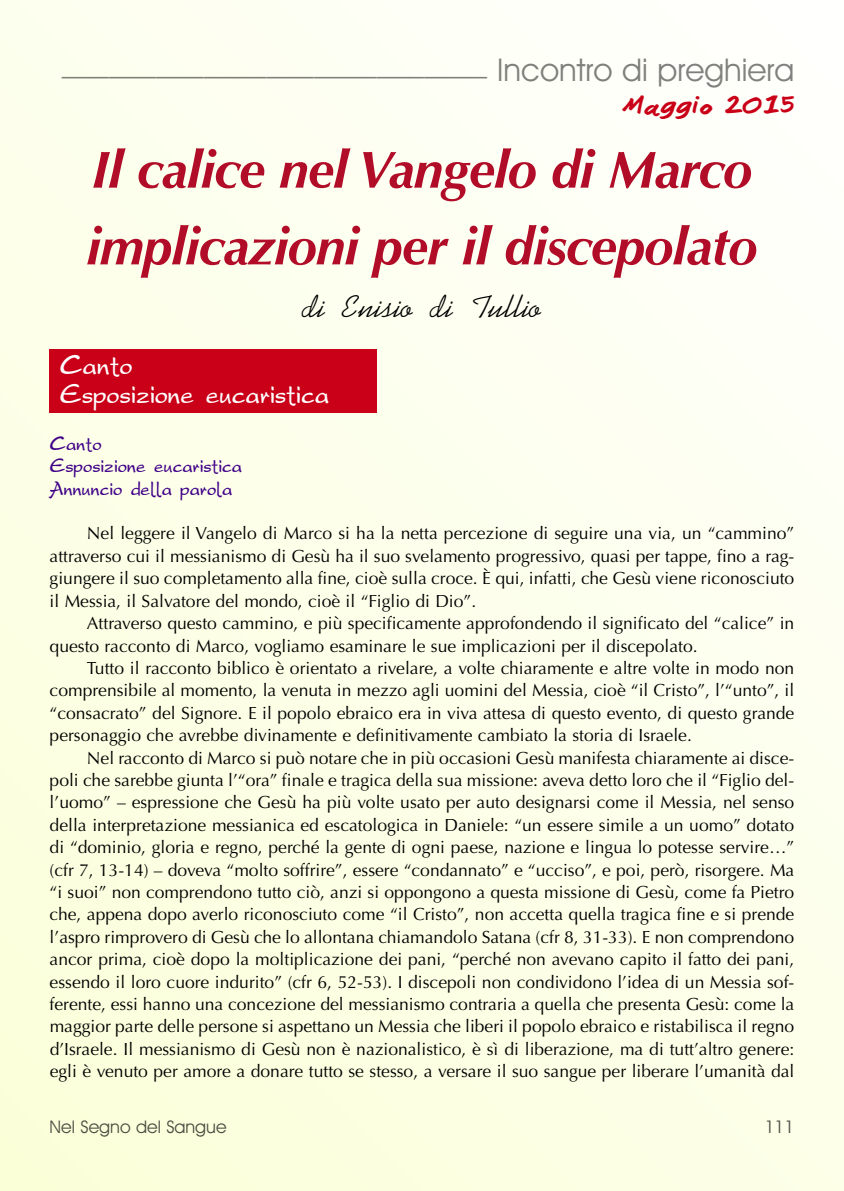
<style>
.page{position:relative;width:844px;height:1191px;background:#fff}
.page>*{position:absolute;margin:0;border:0;box-sizing:border-box;transform-origin:0 0}
.t1{font:italic 700 52.5px/76.6px "Optima";letter-spacing:-.015em;color:#b20d28}
.t2{font:31.5px "Avant Garde IT Cby BT";color:rgb(0 0 0/.5)}
.t3{font:31.5px "Angelou";color:#000}
.t4{font:24.5px/29.4px "Adriattica";color:#fff}
.t5{font:24.5px "Garidelli";color:#c90017}
.t6{font:17.5px/22.4px "Optima";color:#000;text-align:justify}
.t7{font:17.5px/22.4px "Adriattica";color:#400088}
.t8{font:17.5px "Avant Garde IT Cby BT";color:rgb(0 0 0/.7)}
</style>
<div class="page">
<div style="left:0;top:0;width:843px;height:1191px;background:linear-gradient(to right,#fcffe3,#fefff3)"></div>
<div style="left:50px;top:350px;width:327px;height:63px;background:#c90017"></div>
<h2 class="t2" style="left:62px;top:42px;width:733px">___________________________ Incontro di preghiera</h2>
<h3 class="t5" style="left:622px;top:96px;width:174px">Maggio 2015</h3>
<h1 class="t1" style="left:86px;top:132px;width:672px">Il calice nel Vangelo di Marco implicazioni per il discepolato</h1>
<h2 class="t3" style="left:302px;top:295px;width:241px">di Enisio di Tullio</h2>
<h3 class="t4" style="left:60px;top:353px;width:272px">Canto<br>Esposizione eucaristica</h3>
<p class="t7" style="left:50px;top:434px;width:195px">Canto<br>Esposizione eucaristica<br>Annuncio della parola</p>
<p class="t6" style="left:50px;top:522px;width:746px;text-indent:37px">Nel leggere il Vangelo di Marco si ha la netta percezione di seguire una via, un “cammino” attraverso cui il messianismo di Gesù ha il suo svelamento progressivo, quasi per tappe, fino a rag&shy;giungere il suo completamento alla fine, cioè sulla croce. È qui, infatti, che Gesù viene riconosciuto il Messia, il Salvatore del mondo, cioè il “Figlio di Dio”.</p>
<p class="t6" style="left:50px;top:612px;width:746px;text-indent:37px">Attraverso questo cammino, e più specificamente approfondendo il significato del “calice” in questo racconto di Marco, vogliamo esaminare le sue implicazioni per il discepolato.</p>
<p class="t6" style="left:50px;top:657px;width:746px;text-indent:37px">Tutto il racconto biblico è orientato a rivelare, a volte chiaramente e altre volte in modo non comprensibile al momento, la venuta in mezzo agli uomini del Messia, cioè “il Cristo”, l’“unto”, il “consacrato” del Signore. E il popolo ebraico era in viva attesa di questo evento, di questo grande personaggio che avrebbe divinamente e definitivamente cambiato la storia di Israele.</p>
<p class="t6" style="left:50px;top:746px;width:746px;text-indent:37px">Nel racconto di Marco si può notare che in più occasioni Gesù manifesta chiaramente ai disce&shy;poli che sarebbe giunta l’“ora” finale e tragica della sua missione: aveva detto loro che il “Figlio del&shy;l’uomo” – espressione che Gesù ha più volte usato per auto designarsi come il Messia, nel senso della interpretazione messianica ed escatologica in Daniele: “un essere simile a un uomo” dotato di “dominio, gloria e regno, perché la gente di ogni paese, nazione e lingua lo potesse servire…” (cfr 7, 13-14) – doveva “molto soffrire”, essere “condannato” e “ucciso”, e poi, però, risorgere. Ma “i suoi” non comprendono tutto ciò, anzi si oppongono a questa missione di Gesù, come fa Pietro che, appena dopo averlo riconosciuto come “il Cristo”, non accetta quella tragica fine e si prende l’aspro rimprovero di Gesù che lo allontana chiamandolo Satana (cfr 8, 31-33). E non comprendono ancor prima, cioè dopo la moltiplicazione dei pani, “perché non avevano capito il fatto dei pani, essendo il loro cuore indurito” (cfr 6, 52-53). I discepoli non condividono l’idea di un Messia sof&shy;ferente, essi hanno una concezione del messianismo contraria a quella che presenta Gesù: come la maggior parte delle persone si aspettano un Messia che liberi il popolo ebraico e ristabilisca il regno d’Israele. Il messianismo di Gesù non è nazionalistico, è sì di liberazione, ma di tutt’altro genere: egli è venuto per amore a donare tutto se stesso, a versare il suo sangue per liberare l’umanità dal</p>
<p class="t8" style="left:50px;top:1116px;width:178px">Nel Segno del Sangue</p>
<p class="t8" style="left:764px;top:1116px;width:31px">111</p>
</div>
